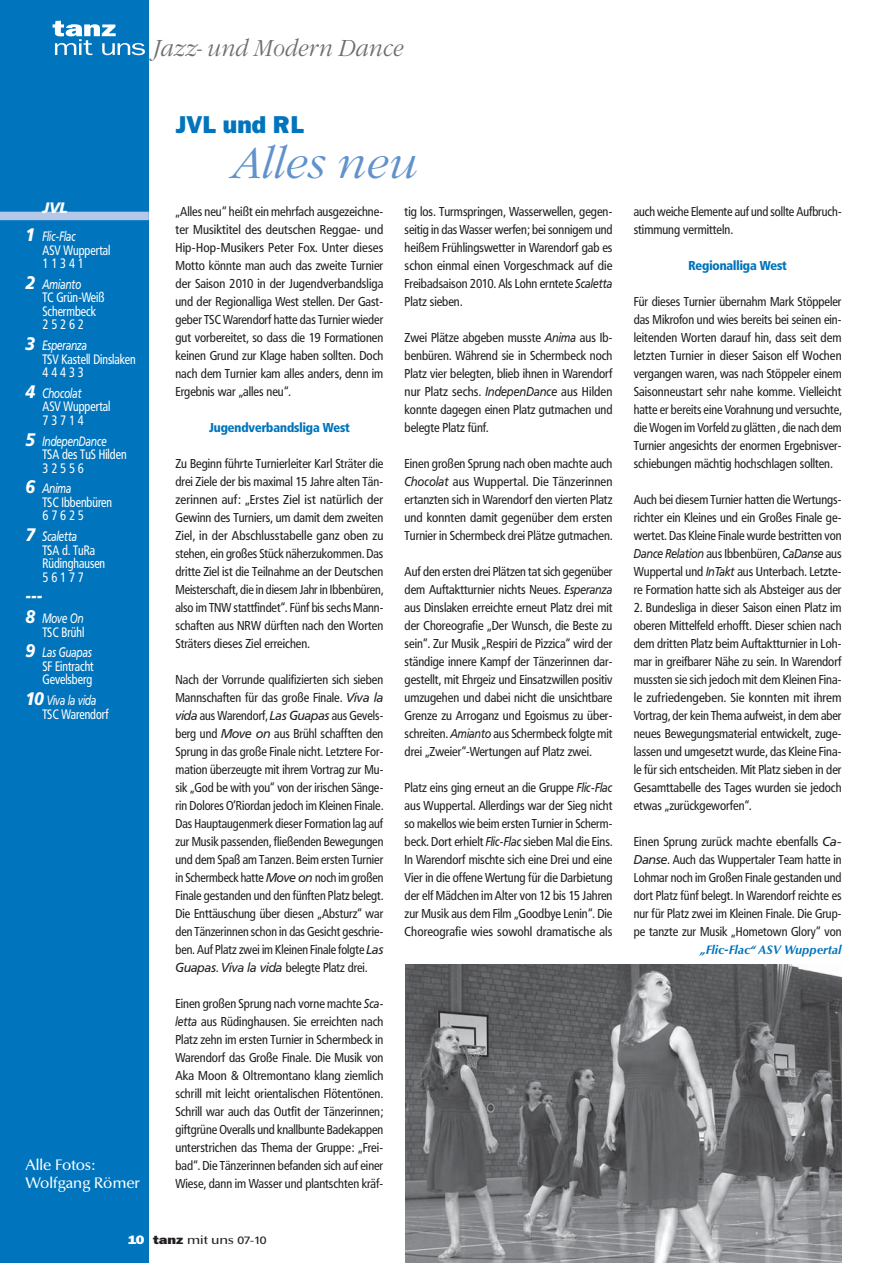
<style>
.page{position:relative;width:893px;height:1263px;background:#fff}
.page>*{position:absolute;margin:0;border:0;box-sizing:border-box;transform-origin:0 0}
.t1{font:italic 300 45px "Garamond Itc T";color:#6092cc}
.t2{font:italic 300 24px "Garamond Itc T";color:#6d6e70;scale:.9 1}
.t3{font:800 24px "Franklin ITCBQ";color:#0074bc}
.t4{font:italic 900 18px "Frutiger BQ";color:#fff;scale:.9 1}
.t5{font:500 15px/18px "Optima BQ";color:#fff}
.t6{font:italic 900 15px "Frutiger BQ";color:#fff}
.t7{font:13.5px/13.5px "Frutiger Condensed BQ";color:#fff;scale:.9 1}
.t8{font:italic 13.5px "Frutiger BQ";color:#fff;scale:.75 1}
.t9{font:12.75px/18px "Frutiger Condensed BQ";color:#231f20;text-align:justify}
.t10{font:900 12.75px "Frutiger Condensed BQ";color:#0074bc}
.t11{font:italic 12.75px "Frutiger BQ";color:#231f20;scale:.85 1}
.t12{font:italic 700 12px "Optima BQ";color:#0074bc}
.t13{font:500 12px "Optima BQ";letter-spacing:-.01em;color:#231f20;scale:1.2 1}
.s1{font-weight:900;font-size:18px}
.s2{font-family:"Frutiger BQ";font-style:italic}
.s3{font-family:"Franklin ITCBQ";font-weight:800;color:#fff}
.s4{font-family:"Franklin ITCBQ";font-weight:800}
.s5{font-family:"Frutiger BQ";font-weight:400;font-size:10.5px}
.s6{font-family:"Frutiger Condensed BQ";font-style:normal}
</style>
<div class="page">
<div style="left:0;top:0;width:149px;height:1263px;background:#0074bc"></div>
<svg style="left:53px;top:21px;width:92px;height:34px"></svg>
<div style="left:0;top:212px;width:149px;height:8px;background:#b6c8e7"></div>
<img style="left:405px;top:964px;width:436px;height:299px">
<h2 class="t2" style="left:153px;top:38px;width:280px">Jazz- und Modern Dance</h2>
<p class="t6" style="left:42px;top:202px;width:27px">JVL</p>
<p class="t8" style="left:25px;top:231px;width:69px"><span class="s1">1</span> Flic-Flac</p>
<p class="t7" style="left:42px;top:244px;width:77px">ASV Wuppertal<br>1 1 3 4 1</p>
<p class="t8" style="left:25px;top:279px;width:76px"><span class="s1">2</span> Amianto</p>
<p class="t7" style="left:42px;top:292px;width:71px">TC Grün-Weiß<br>Schermbeck<br>2 5 2 6 2</p>
<p class="t8" style="left:25px;top:340px;width:84px"><span class="s1">3</span> Esperanza</p>
<p class="t7" style="left:42px;top:353px;width:105px">TSV Kastell Dinslaken<br>4 4 4 3 3</p>
<p class="t8" style="left:25px;top:388px;width:76px"><span class="s1">4</span> Chocolat</p>
<p class="t7" style="left:42px;top:401px;width:77px">ASV Wuppertal<br>7 3 7 1 4</p>
<p class="t8" style="left:25px;top:436px;width:110px"><span class="s1">5</span> IndepenDance</p>
<p class="t7" style="left:42px;top:449px;width:95px">TSA des TuS Hilden<br>3 2 5 5 6</p>
<p class="t8" style="left:25px;top:483px;width:63px"><span class="s1">6</span> Anima</p>
<p class="t7" style="left:42px;top:497px;width:79px">TSC Ibbenbüren<br>6 7 6 2 5</p>
<p class="t8" style="left:25px;top:531px;width:70px"><span class="s1">7</span> Scaletta</p>
<p class="t7" style="left:42px;top:544px;width:71px">TSA d. TuRa<br>Rüdinghausen<br>5 6 1 7 7</p>
<h3 class="t4" style="left:25px;top:589px;width:21px">---</h3>
<p class="t8" style="left:25px;top:613px;width:79px"><span class="s1">8</span> Move On</p>
<p class="t7" style="left:42px;top:626px;width:48px">TSC Brühl</p>
<p class="t8" style="left:25px;top:647px;width:90px"><span class="s1">9</span> Las Guapas</p>
<p class="t7" style="left:42px;top:661px;width:59px">SF Eintracht<br>Gevelsberg</p>
<p class="t8" style="left:25px;top:695px;width:96px"><span class="s1">10</span> Viva la vida</p>
<p class="t7" style="left:42px;top:708px;width:75px">TSC Warendorf</p>
<p class="t5" style="left:25px;top:1157px;width:116px">Alle Fotos:<br>Wolfgang Römer</p>
<h2 class="t3" style="left:175px;top:115px;width:130px">JVL und RL</h2>
<h1 class="t1" style="left:232px;top:144px;width:188px">Alles neu</h1>
<p class="t9" style="left:175px;top:204px;width:209px">„Alles neu“ heißt ein mehrfach ausgezeichne&shy;ter Musiktitel des deutschen Reggae- und Hip-Hop-Musikers Peter Fox. Unter dieses Motto könnte man auch das zweite Turnier der Saison 2010 in der Jugendverbandsliga und der Regionalliga West stellen. Der Gast&shy;geber TSC Warendorf hatte das Turnier wieder gut vorbereitet, so dass die 19 Formationen keinen Grund zur Klage haben sollten. Doch nach dem Turnier kam alles anders, denn im Ergebnis war „alles neu“.</p>
<p class="t10" style="left:209px;top:423px;width:142px">Jugendverbandsliga West</p>
<p class="t9" style="left:175px;top:456px;width:209px">Zu Beginn führte Turnierleiter Karl Sträter die drei Ziele der bis maximal 15 Jahre alten Tän&shy;zerinnen auf: „Erstes Ziel ist natürlich der Gewinn des Turniers, um damit dem zweiten Ziel, in der Abschlusstabelle ganz oben zu stehen, ein großes Stück näherzukommen. Das dritte Ziel ist die Teilnahme an der Deutschen Meisterschaft, die in diesem Jahr in Ibbenbüren, also im TNW stattfindet“. Fünf bis sechs Mann&shy;schaften aus NRW dürften nach den Worten Sträters dieses Ziel erreichen.</p>
<p class="t9" style="left:175px;top:672px;width:209px">Nach der Vorrunde qualifizierten sich sieben Mannschaften für das große Finale. <span class="s2">Viva la vida</span> aus Warendorf, <span class="s2">Las Guapas</span> aus Gevels&shy;berg und <span class="s2">Move on</span> aus Brühl schafften den Sprung in das große Finale nicht. Letztere For&shy;mation überzeugte mit ihrem Vortrag zur Mu&shy;sik „God be with you“ von der irischen Sänge&shy;rin Dolores O’Riordan jedoch im Kleinen Finale.<br>Das Hauptaugenmerk dieser Formation lag auf zur Musik passenden, fließenden Bewegungen und dem Spaß am Tanzen. Beim ersten Turnier in Schermbeck hatte <span class="s2">Move on</span> noch im großen Finale gestanden und den fünften Platz belegt.<br>Die Enttäuschung über diesen „Absturz“ war den Tänzerinnen schon in das Gesicht geschrie&shy;ben. Auf Platz zwei im Kleinen Finale folgte <span class="s2">Las Guapas</span>. <span class="s2">Viva la vida</span> belegte Platz drei.</p>
<p class="t9" style="left:175px;top:996px;width:209px">Einen großen Sprung nach vorne machte <span class="s2">Sca&shy;letta</span> aus Rüdinghausen. Sie erreichten nach Platz zehn im ersten Turnier in Schermbeck in Warendorf das Große Finale. Die Musik von Aka Moon &amp; Oltremontano klang ziemlich schrill mit leicht orientalischen Flötentönen.<br>Schrill war auch das Outfit der Tänzerinnen; giftgrüne Overalls und knallbunte Badekappen unterstrichen das Thema der Gruppe: „Frei&shy;bad“. Die Tänzerinnen befanden sich auf einer Wiese, dann im Wasser und plantschten kräf-</p>
<p class="t9" style="left:405px;top:204px;width:209px">tig los. Turmspringen, Wasserwellen, gegen&shy;seitig in das Wasser werfen; bei sonnigem und heißem Frühlingswetter in Warendorf gab es schon einmal einen Vorgeschmack auf die Freibadsaison 2010. Als Lohn erntete <span class="s2">Scaletta </span>Platz sieben.</p>
<p class="t9" style="left:405px;top:330px;width:209px">Zwei Plätze abgeben musste <span class="s2">Anima</span> aus Ib&shy;benbüren. Während sie in Schermbeck noch Platz vier belegten, blieb ihnen in Warendorf nur Platz sechs. <span class="s2">IndepenDance</span> aus Hilden konnte dagegen einen Platz gutmachen und belegte Platz fünf.</p>
<p class="t9" style="left:405px;top:456px;width:209px">Einen großen Sprung nach oben machte auch <span class="s2">Chocolat</span> aus Wuppertal. Die Tänzerinnen ertanzten sich in Warendorf den vierten Platz und konnten damit gegenüber dem ersten Turnier in Schermbeck drei Plätze gutmachen.</p>
<p class="t9" style="left:405px;top:564px;width:209px">Auf den ersten drei Plätzen tat sich gegenüber dem Auftaktturnier nichts Neues. <span class="s2">Esperanza </span>aus Dinslaken erreichte erneut Platz drei mit der Choreografie „Der Wunsch, die Beste zu sein“. Zur Musik „Respiri de Pizzica“ wird der ständige innere Kampf der Tänzerinnen dar&shy;gestellt, mit Ehrgeiz und Einsatzwillen positiv umzugehen und dabei nicht die unsichtbare Grenze zu Arroganz und Egoismus zu über&shy;schreiten. <span class="s2">Amianto</span> aus Schermbeck folgte mit drei „Zweier“-Wertungen auf Platz zwei.</p>
<p class="t9" style="left:405px;top:780px;width:209px">Platz eins ging erneut an die Gruppe <span class="s2">Flic-Flac </span>aus Wuppertal. Allerdings war der Sieg nicht so makellos wie beim ersten Turnier in Scherm&shy;beck. Dort erhielt <span class="s2">Flic-Flac</span> sieben Mal die Eins.<br>In Warendorf mischte sich eine Drei und eine Vier in die offene Wertung für die Darbietung der elf Mädchen im Alter von 12 bis 15 Jahren zur Musik aus dem Film „Goodbye Lenin“. Die Choreografie wies sowohl dramatische als</p>
<p class="t13" style="left:128px;top:1235px;width:117px"><span class="s3">10</span> <span class="s4">tanz</span> mit uns <span class="s5">07-10</span></p>
<p class="t9" style="left:634px;top:204px;width:209px">auch weiche Elemente auf und sollte Aufbruch&shy;stimmung vermitteln.</p>
<p class="t10" style="left:688px;top:261px;width:100px">Regionalliga West</p>
<p class="t9" style="left:634px;top:294px;width:209px">Für dieses Turnier übernahm Mark Stöppeler das Mikrofon und wies bereits bei seinen ein&shy;leitenden Worten darauf hin, dass seit dem letzten Turnier in dieser Saison elf Wochen vergangen waren, was nach Stöppeler einem Saisonneustart sehr nahe komme. Vielleicht hatte er bereits eine Vorahnung und versuchte, die Wogen im Vorfeld zu glätten , die nach dem Turnier angesichts der enormen Ergebnisver&shy;schiebungen mächtig hochschlagen sollten.</p>
<p class="t9" style="left:634px;top:492px;width:209px">Auch bei diesem Turnier hatten die Wertungs&shy;richter ein Kleines und ein Großes Finale ge&shy;wertet. Das Kleine Finale wurde bestritten von</p>
<p class="t11" style="left:634px;top:549px;width:246px">Dance Relation <span class="s6">aus Ibbenbüren,</span> CaDanse <span class="s6">aus</span></p>
<p class="t9" style="left:634px;top:564px;width:209px">Wuppertal und <span class="s2">InTakt</span> aus Unterbach. Letzte&shy;re Formation hatte sich als Absteiger aus der</p>
<p class="t9" style="left:634px;top:600px;width:209px">2. Bundesliga in dieser Saison einen Platz im oberen Mittelfeld erhofft. Dieser schien nach dem dritten Platz beim Auftaktturnier in Loh&shy;mar in greifbarer Nähe zu sein. In Warendorf mussten sie sich jedoch mit dem Kleinen Fina&shy;le zufriedengeben. Sie konnten mit ihrem Vortrag, der kein Thema aufweist, in dem aber neues Bewegungsmaterial entwickelt, zuge&shy;lassen und umgesetzt wurde, das Kleine Fina&shy;le für sich entscheiden. Mit Platz sieben in der Gesamttabelle des Tages wurden sie jedoch etwas „zurückgeworfen“.</p>
<p class="t9" style="left:634px;top:834px;width:209px">Einen Sprung zurück machte ebenfalls <span class="s2">Ca-Danse</span>. Auch das Wuppertaler Team hatte in Lohmar noch im Großen Finale gestanden und dort Platz fünf belegt. In Warendorf reichte es nur für Platz zwei im Kleinen Finale. Die Grup&shy;pe tanzte zur Musik „Hometown Glory“ von</p>
<p class="t12" style="left:700px;top:944px;width:143px">„Flic-Flac“ ASV Wuppertal</p>
</div>
